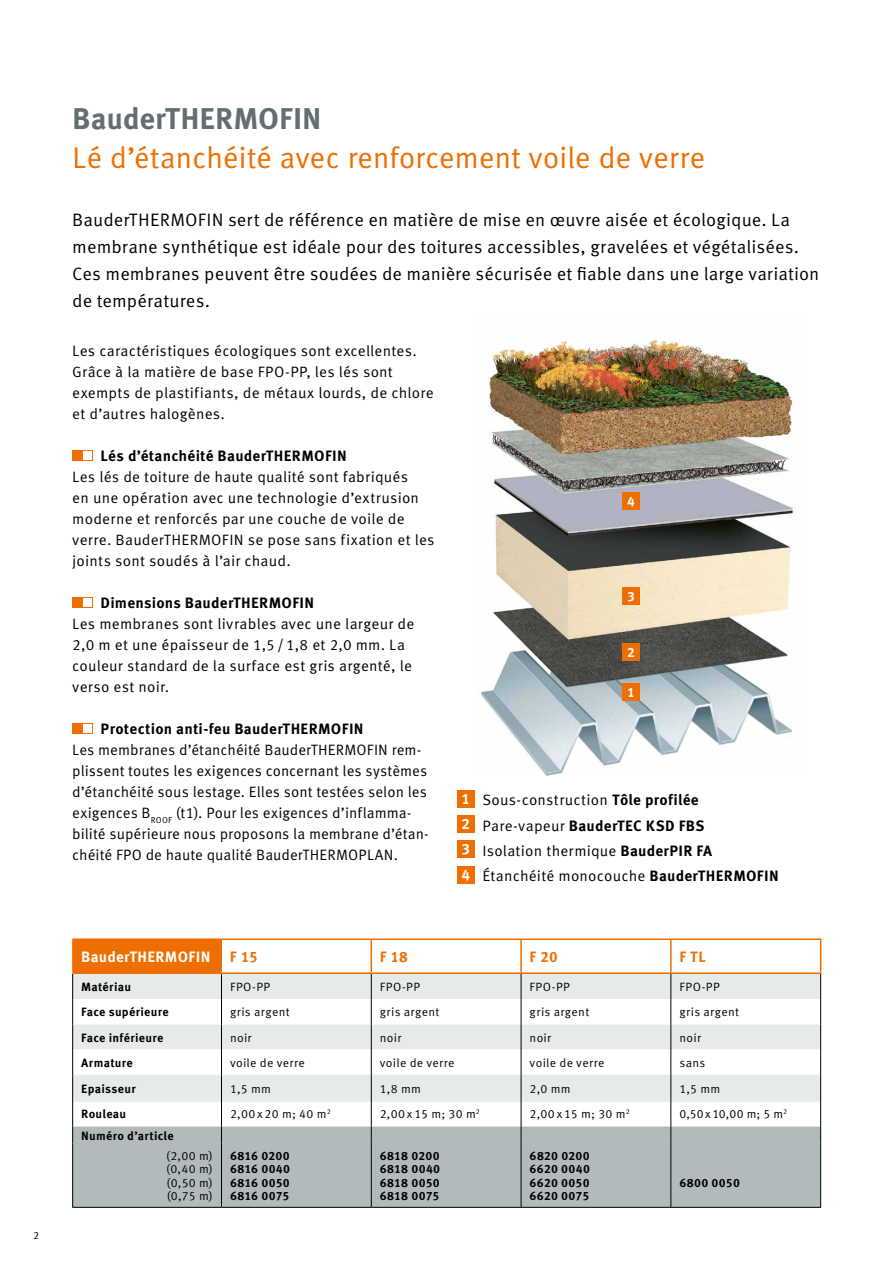
<style>
.page{position:relative;width:893px;height:1263px;background:#fff}
.page>*{position:absolute;margin:0;border:0;box-sizing:border-box;transform-origin:0 0}
.t1{font:30px "Meta Correspondence Pro";letter-spacing:-.01em;color:#ef6e00}
.t2{font:700 30px "Meta Correspondence Pro";color:#646d6f}
.t3{font:18px/27px "Meta Correspondence Pro";letter-spacing:.005em;color:#000}
.t4{font:15px/21px "Meta Correspondence Pro";letter-spacing:.01em;color:#000}
.t5{font:700 15px "Meta Correspondence Pro";letter-spacing:.015em;color:#000}
.t6{font:700 15px "Meta Correspondence Pro";letter-spacing:.02em;color:#fff}
.t7{font:700 15px "Meta Correspondence Pro";letter-spacing:-.005em;color:#ef6e00}
.t8{font:700 13.5px "Meta Correspondence Pro";color:#fff}
.t9{font:12px/13.5px "Meta Correspondence Pro";letter-spacing:.025em;color:#000;text-align:justify}
.t10{font:700 12px/13.5px "Meta Correspondence Pro";letter-spacing:.02em;color:#000;text-align:justify}
.t11{font:10.5px "Meta Correspondence Pro";color:#000}
.s1{font-weight:700;color:#fff}
.s2{font-weight:700}
</style>
<div class="page">
<img style="left:480px;top:339px;width:314px;height:437px">
<div style="left:457px;top:790px;width:18px;height:18px;background:#ef6e00"></div>
<div style="left:457px;top:815px;width:18px;height:18px;background:#ef6e00"></div>
<div style="left:457px;top:841px;width:18px;height:17px;background:#ef6e00"></div>
<div style="left:457px;top:866px;width:18px;height:17px;background:#ef6e00"></div>
<div style="left:72px;top:450px;width:10px;height:11px;background:#ef6e00"></div>
<svg style="left:82px;top:450px;width:11px;height:11px"></svg>
<div style="left:72px;top:597px;width:10px;height:11px;background:#ef6e00"></div>
<svg style="left:82px;top:597px;width:11px;height:11px"></svg>
<div style="left:72px;top:723px;width:10px;height:11px;background:#ef6e00"></div>
<svg style="left:82px;top:723px;width:11px;height:11px"></svg>
<div style="left:622px;top:492px;width:17px;height:17px;background:#ef6e00"></div>
<div style="left:622px;top:644px;width:17px;height:17px;background:#ef6e00"></div>
<div style="left:622px;top:683px;width:17px;height:17px;background:#ef6e00"></div>
<div style="left:622px;top:588px;width:17px;height:17px;background:#ef6e00"></div>
<svg style="left:73px;top:940px;width:747px;height:186px"></svg>
<svg style="left:73px;top:974px;width:747px;height:126px;fill:#e7eaeb"></svg>
<div style="left:73px;top:1126px;width:747px;height:81px;background:#b3babc"></div>
<hr style="left:72px;top:940px;width:1px;height:32px;background:#ef6e00">
<hr style="left:72px;top:938px;width:149px;height:2px;background:#ef6e00">
<hr style="left:221px;top:938px;width:150px;height:2px;background:#ef6e00">
<hr style="left:371px;top:938px;width:150px;height:2px;background:#ef6e00">
<hr style="left:371px;top:940px;width:1px;height:32px;background:#ef6e00">
<hr style="left:521px;top:938px;width:150px;height:2px;background:#ef6e00">
<hr style="left:520px;top:940px;width:2px;height:32px;background:#ef6e00">
<hr style="left:671px;top:938px;width:150px;height:2px;background:#ef6e00">
<hr style="left:670px;top:940px;width:2px;height:32px;background:#ef6e00">
<hr style="left:820px;top:940px;width:1px;height:32px;background:#ef6e00">
<hr style="left:72px;top:972px;width:149px;height:2px;background:#ef6e00">
<hr style="left:221px;top:972px;width:150px;height:2px;background:#ef6e00">
<hr style="left:371px;top:972px;width:150px;height:2px;background:#ef6e00">
<hr style="left:521px;top:972px;width:150px;height:2px;background:#ef6e00">
<hr style="left:671px;top:972px;width:150px;height:2px;background:#ef6e00">
<hr style="left:221px;top:940px;width:1px;height:32px;background:#ef6e00">
<hr style="left:72px;top:1207px;width:149px;height:1px;background:#000">
<hr style="left:221px;top:1207px;width:150px;height:1px;background:#000">
<hr style="left:371px;top:1207px;width:150px;height:1px;background:#000">
<hr style="left:521px;top:1207px;width:150px;height:1px;background:#000">
<hr style="left:671px;top:1207px;width:150px;height:1px;background:#000">
<hr style="left:73px;top:1049px;width:148px;height:2px;background:#fff">
<hr style="left:222px;top:1049px;width:149px;height:2px;background:#fff">
<hr style="left:372px;top:1049px;width:149px;height:2px;background:#fff">
<hr style="left:521px;top:1049px;width:149px;height:2px;background:#fff">
<hr style="left:671px;top:1049px;width:149px;height:2px;background:#fff">
<hr style="left:73px;top:1075px;width:148px;height:1px;background:#e7eaeb">
<hr style="left:222px;top:1075px;width:149px;height:1px;background:#e7eaeb">
<hr style="left:372px;top:1075px;width:149px;height:1px;background:#e7eaeb">
<hr style="left:521px;top:1075px;width:149px;height:1px;background:#e7eaeb">
<hr style="left:671px;top:1075px;width:149px;height:1px;background:#e7eaeb">
<hr style="left:73px;top:1100px;width:148px;height:2px;background:#e7eaeb">
<hr style="left:222px;top:1100px;width:149px;height:2px;background:#e7eaeb">
<hr style="left:372px;top:1100px;width:149px;height:2px;background:#e7eaeb">
<hr style="left:521px;top:1100px;width:149px;height:2px;background:#e7eaeb">
<hr style="left:671px;top:1100px;width:149px;height:2px;background:#e7eaeb">
<hr style="left:72px;top:1143px;width:1px;height:64px;background:#000">
<hr style="left:221px;top:1143px;width:1px;height:64px;background:#000">
<hr style="left:371px;top:1143px;width:1px;height:64px;background:#000">
<hr style="left:521px;top:1143px;width:1px;height:64px;background:#000">
<hr style="left:670px;top:1143px;width:1px;height:64px;background:#000">
<hr style="left:820px;top:1143px;width:1px;height:64px;background:#000">
<svg style="left:72px;top:974px;width:1px;height:169px"></svg>
<svg style="left:221px;top:974px;width:1px;height:169px"></svg>
<svg style="left:371px;top:974px;width:1px;height:169px"></svg>
<svg style="left:521px;top:974px;width:1px;height:169px"></svg>
<svg style="left:670px;top:974px;width:1px;height:169px"></svg>
<svg style="left:820px;top:974px;width:1px;height:169px"></svg>
<p class="t11" style="left:33px;top:1228px;width:8px">2</p>
<h1 class="t2" style="left:72px;top:95px;width:251px">BauderTHERMOFIN</h1>
<h1 class="t1" style="left:72px;top:135px;width:635px">Lé d’étanchéité avec renforcement voile de verre</h1>
<p class="t3" style="left:72px;top:205px;width:749px">BauderTHERMOFIN sert de référence en matière de mise en œuvre aisée et écologique. La membrane synthétique est idéale pour des toitures accessibles, gravelées et végétalisées.<br>Ces membranes peuvent être soudées de manière sécurisée et fiable dans une large variation de températures.</p>
<p class="t4" style="left:72px;top:339px;width:363px">Les caractéristiques écologiques sont excellentes.<br>Grâce à la matière de base FPO-PP, les lés sont exempts de plastifiants, de métaux lourds, de chlore et d’autres halogènes.</p>
<p class="t5" style="left:101px;top:444px;width:248px">Lés d’étanchéité BauderTHERMOFIN</p>
<p class="t4" style="left:72px;top:465px;width:364px">Les lés de toiture de haute qualité sont fabriqués<br>en une opération avec une technologie d’extrusion moderne et renforcés par une couche de voile de verre. BauderTHERMOFIN se pose sans fixation et les joints sont soudés à l’air chaud.</p>
<p class="t5" style="left:101px;top:591px;width:215px">Dimensions BauderTHERMOFIN</p>
<p class="t4" style="left:72px;top:612px;width:344px">Les membranes sont livrables avec une largeur de 2,0 m et une épaisseur de 1,5/ 1,8 et 2,0 mm. La couleur standard de la surface est gris argenté, le verso est noir.</p>
<p class="t5" style="left:101px;top:717px;width:264px">Protection anti-feu BauderTHERMOFIN</p>
<p class="t4" style="left:72px;top:738px;width:358px">Les membranes d’étanchéité BauderTHERMOFIN rem&shy;plissent toutes les exigences concernant les systèmes d’étanchéité sous lestage. Elles sont testées selon les exigences B<sub>ROOF</sub> (t1). Pour les exigences d’inflamma&shy;bilité supérieure nous proposons la membrane d’étan&shy;chéité FPO de haute qualité BauderTHERMOPLAN.</p>
<p class="t8" style="left:627px;top:490px;width:9px">4</p>
<p class="t8" style="left:627px;top:586px;width:9px">3</p>
<p class="t8" style="left:627px;top:642px;width:9px">2</p>
<p class="t8" style="left:627px;top:682px;width:9px">1</p>
<p class="t4" style="left:461px;top:786px;width:319px;line-height:25.2px"><span class="s1">1</span> Sous-construction <span class="s2">Tôle profilée<br></span><span class="s1">2</span> Pare-vapeur <span class="s2">BauderTEC KSD FBS<br></span><span class="s1">3</span> Isolation thermique <span class="s2">BauderPIR FA<br></span><span class="s1">4</span> Étanchéité monocouche <span class="s2">BauderTHERMOFIN</span></p>
<p class="t6" style="left:81px;top:945px;width:131px">BauderTHERMOFIN</p>
<p class="t7" style="left:230px;top:945px;width:29px">F 15</p>
<p class="t7" style="left:380px;top:945px;width:30px">F 18</p>
<p class="t7" style="left:530px;top:945px;width:30px">F 20</p>
<p class="t7" style="left:679px;top:945px;width:28px">F TL</p>
<p class="t10" style="left:81px;top:979px;width:52px">Matériau</p>
<p class="t9" style="left:230px;top:979px;width:42px">FPO-PP</p>
<p class="t9" style="left:380px;top:979px;width:42px">FPO-PP</p>
<p class="t9" style="left:530px;top:979px;width:42px">FPO-PP</p>
<p class="t9" style="left:679px;top:979px;width:42px">FPO-PP</p>
<p class="t10" style="left:81px;top:1004px;width:89px">Face supérieure</p>
<p class="t9" style="left:230px;top:1004px;width:61px">gris argent</p>
<p class="t9" style="left:380px;top:1004px;width:61px">gris argent</p>
<p class="t9" style="left:530px;top:1004px;width:61px">gris argent</p>
<p class="t9" style="left:679px;top:1004px;width:61px">gris argent</p>
<p class="t10" style="left:81px;top:1030px;width:84px">Face inférieure</p>
<p class="t9" style="left:230px;top:1030px;width:23px">noir</p>
<p class="t9" style="left:380px;top:1030px;width:23px">noir</p>
<p class="t9" style="left:530px;top:1030px;width:23px">noir</p>
<p class="t9" style="left:679px;top:1030px;width:23px">noir</p>
<p class="t10" style="left:81px;top:1055px;width:53px">Armature</p>
<p class="t9" style="left:230px;top:1055px;width:76px">voile de verre</p>
<p class="t9" style="left:380px;top:1055px;width:76px">voile de verre</p>
<p class="t9" style="left:530px;top:1055px;width:76px">voile de verre</p>
<p class="t9" style="left:679px;top:1055px;width:27px">sans</p>
<p class="t10" style="left:81px;top:1081px;width:56px">Epaisseur</p>
<p class="t9" style="left:230px;top:1081px;width:42px">1,5 mm</p>
<p class="t9" style="left:380px;top:1081px;width:43px">1,8 mm</p>
<p class="t9" style="left:530px;top:1081px;width:43px">2,0 mm</p>
<p class="t9" style="left:679px;top:1081px;width:42px">1,5 mm</p>
<p class="t10" style="left:81px;top:1106px;width:47px">Rouleau</p>
<p class="t9" style="left:230px;top:1106px;width:102px">2,00x20 m; 40 m<sup>2</sup></p>
<p class="t9" style="left:380px;top:1106px;width:102px">2,00x 15 m; 30 m<sup>2</sup></p>
<p class="t9" style="left:530px;top:1106px;width:102px">2,00x 15 m; 30 m<sup>2</sup></p>
<p class="t9" style="left:679px;top:1106px;width:109px">0,50x10,00 m; 5 m<sup>2</sup></p>
<p class="t10" style="left:81px;top:1128px;width:94px">Numéro d’article</p>
<p class="t9" style="left:166px;top:1148px;width:48px">(2,00 m) (0,40 m) (0,50 m) (0,75 m)</p>
<p class="t10" style="left:230px;top:1148px;width:62px">6816 0200<br>6816 0040<br>6816 0050<br>6816 0075</p>
<p class="t10" style="left:380px;top:1148px;width:62px">6818 0200<br>6818 0040<br>6818 0050<br>6818 0075</p>
<p class="t10" style="left:530px;top:1148px;width:62px">6820 0200<br>6620 0040<br>6620 0050<br>6620 0075</p>
<p class="t10" style="left:679px;top:1175px;width:62px">6800 0050</p>
</div>
